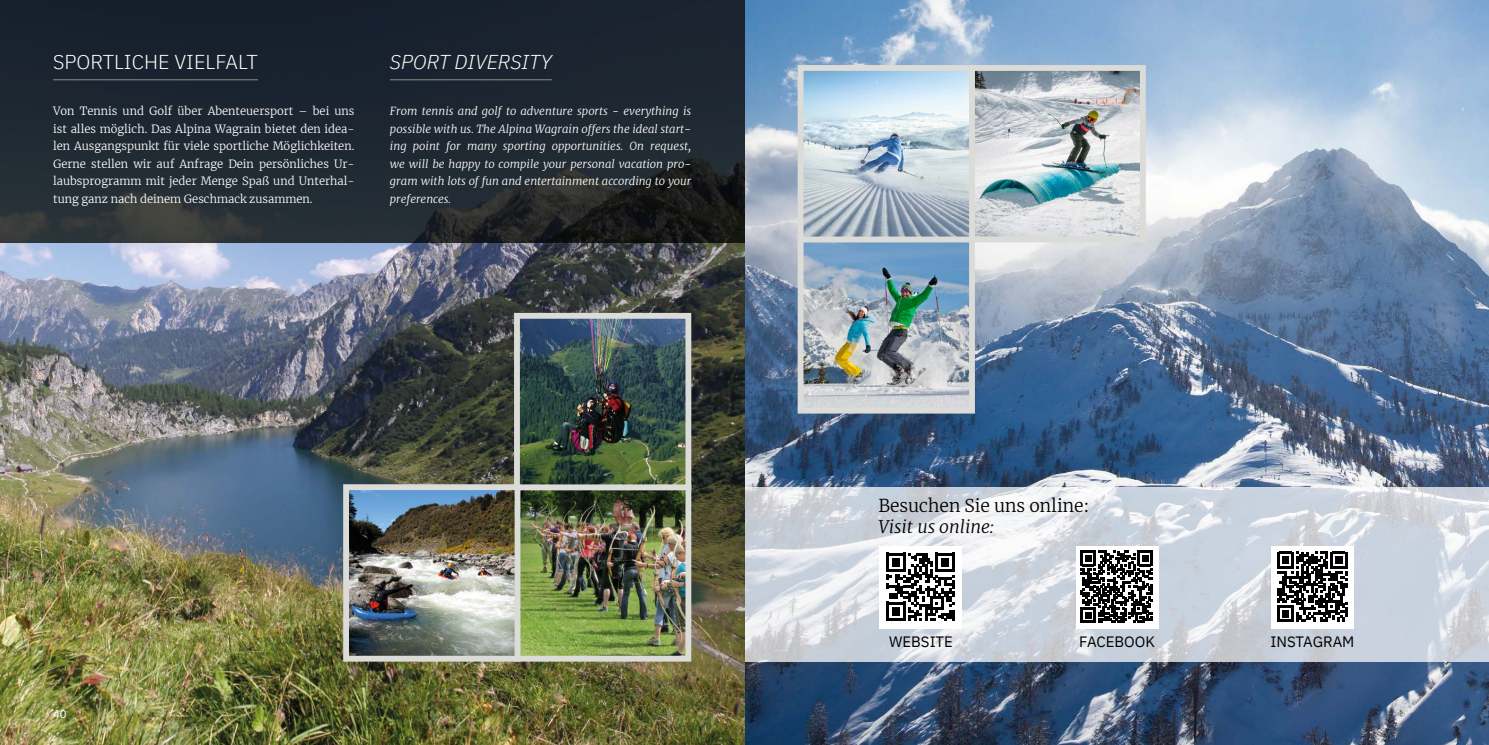
<style>
.page{position:relative;width:1489px;height:745px;background:#fff}
.page>*{position:absolute;margin:0;border:0;box-sizing:border-box;transform-origin:0 0}
.t1{font:300 20px "IBM Plex Sans";color:#fff}
.t2{font:italic 300 20px "IBM Plex Sans";color:#fff}
.t3{font:300 17.5px "Merriweather";color:#000}
.t4{font:italic 300 17.5px "Merriweather";color:#000}
.t5{font:15px "IBM Plex Sans";color:#000}
.t6{font:300 11.25px/17.5px "Merriweather";color:#fff;text-align:justify}
.t7{font:italic 300 11.25px/17.5px "Merriweather";letter-spacing:-.005em;color:#fff;text-align:justify}
.t8{font:11.25px "IBM Plex Sans";color:#fff}
</style>
<div class="page">
<img style="left:0;top:0;width:1488px;height:744px">
<svg style="left:744px;top:486px;width:744px;height:175px;fill:#cad3df"></svg>
<svg style="left:879px;top:545px;width:82px;height:82px"></svg>
<svg style="left:1076px;top:545px;width:82px;height:82px"></svg>
<svg style="left:1271px;top:545px;width:82px;height:82px"></svg>
<svg style="left:0;top:0;width:744px;height:242px;background:#1e262f"></svg>
<hr style="left:53px;top:79px;width:205px;height:1px;background:#8b9283">
<hr style="left:390px;top:79px;width:161px;height:1px;background:#8b9283">
<img style="left:521px;top:320px;width:163px;height:334px">
<div style="left:514px;top:484px;width:177px;height:177px;border:6px solid #dbdbd7"></div>
<img style="left:975px;top:72px;width:163px;height:163px">
<div style="left:968px;top:65px;width:177px;height:177px;border:6px solid #dbdbd7"></div>
<img style="left:804px;top:243px;width:163px;height:163px">
<div style="left:797px;top:236px;width:177px;height:177px;border:6px solid #dbdbd7"></div>
<div style="left:514px;top:313px;width:177px;height:177px;border:6px solid #dbdbd7"></div>
<img style="left:350px;top:491px;width:163px;height:163px">
<div style="left:343px;top:484px;width:177px;height:177px;border:6px solid #dbdbd7"></div>
<svg style="left:804px;top:72px;width:163px;height:163px;background:#baccd9"></svg>
<div style="left:797px;top:65px;width:177px;height:177px;border:6px solid #dbdbd7"></div>
<h1 class="t1" style="left:53px;top:47px;width:206px">SPORTLICHE VIELFALT</h1>
<h1 class="t2" style="left:390px;top:47px;width:163px">SPORT DIVERSITY</h1>
<p class="t6" style="left:53px;top:102px;width:303px">Von Tennis und Golf über Abenteuersport – bei uns ist alles möglich. Das Alpina Wagrain bietet den idea&shy;len Ausgangspunkt für viele sportliche Möglichkeiten.<br>Gerne stellen wir auf Anfrage Dein persönliches Ur&shy;laubsprogramm mit jeder Menge Spaß und Unterhal&shy;tung ganz nach deinem Geschmack zusammen.</p>
<p class="t7" style="left:390px;top:102px;width:303px">From tennis and golf to adventure sports - everything is possible with us. The Alpina Wagrain offers the ideal start&shy;ing point for many sporting opportunities. On request, we will be happy to compile your personal vacation pro&shy;gram with lots of fun and entertainment according to your preferences.</p>
<p class="t8" style="left:53px;top:705px;width:15px">40</p>
<h2 class="t3" style="left:878px;top:493px;width:213px">Besuchen Sie uns online:</h2>
<h2 class="t4" style="left:878px;top:514px;width:118px">Visit us online:</h2>
<h3 class="t5" style="left:889px;top:629px;width:65px">WEBSITE</h3>
<h3 class="t5" style="left:1079px;top:629px;width:77px">FACEBOOK</h3>
<h3 class="t5" style="left:1270px;top:629px;width:85px">INSTAGRAM</h3>
</div>
